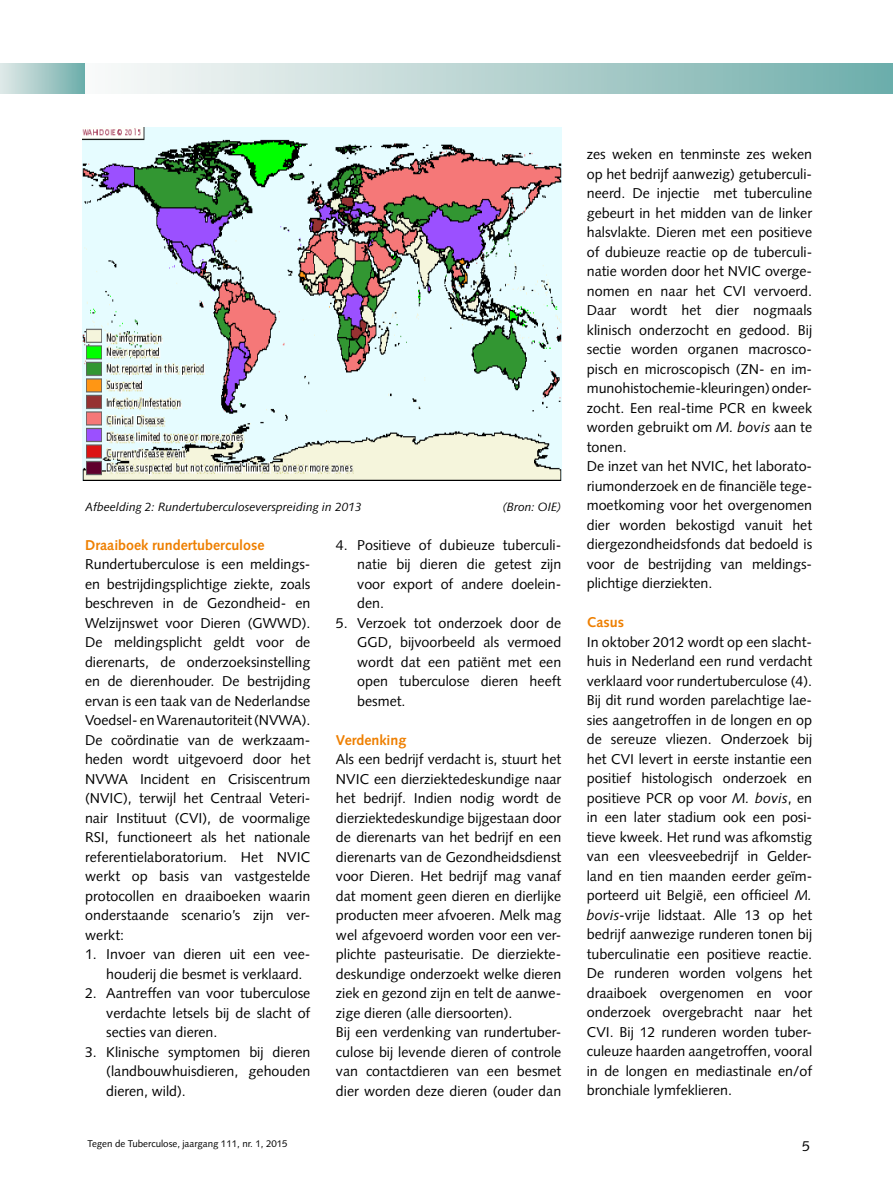
<style>
.page{position:relative;width:893px;height:1191px;background:#fff}
.page>*{position:absolute;margin:0;border:0;box-sizing:border-box;transform-origin:0 0}
.t1{font:14.25px/19.5px "Syntax";color:#000;text-align:justify}
.t2{font:700 14.25px "Syntax";color:#ee7f00}
.t3{font:italic 12px "Syntax";color:#000}
.t4{font:9.75px "Syntax";color:#000}
.s1{font-style:italic}
</style>
<div class="page">
<div style="left:0;top:64px;width:85px;height:30px;background:linear-gradient(to right,#e2eae8,#6dadaa)"></div>
<div style="left:85px;top:64px;width:808px;height:30px;background:linear-gradient(to right,#fefbfa,#71aeab)"></div>
<img style="left:82px;top:128px;width:480px;height:353px">
<p class="t3" style="left:85px;top:499px;width:278px">Afbeelding 2: Rundertuberculoseverspreiding in 2013</p>
<p class="t3" style="left:503px;top:499px;width:60px">(Bron: OIE)</p>
<p class="t2" style="left:85px;top:536px;width:181px">Draaiboek rundertuberculose</p>
<p class="t1" style="left:85px;top:554px;width:227px;text-align:left">Rundertuberculose is een meldings&shy;en bestrijdingsplichtige ziekte, zoals beschreven in de Gezondheid- en Welzijnswet voor Dieren (GWWD).<br>De meldingsplicht geldt voor de dierenarts, de onderzoeksinstelling en de dierenhouder. De bestrijding ervan is een taak van de Nederlandse Voedsel- en Warenautoriteit (NVWA).<br>De coördinatie van de werkzaam&shy;heden wordt uitgevoerd door het NVWA Incident en Crisiscentrum (NVIC), terwijl het Centraal Veteri&shy;nair Instituut (CVI), de voormalige RSI, functioneert als het nationale referentielaboratorium. Het NVIC werkt op basis van vastgestelde protocollen en draaiboeken waarin onderstaande scenario’s zijn ver&shy;werkt:</p>
<p class="t1" style="left:106px;top:944px;width:206px;text-indent:-21px">1. Invoer van dieren uit een vee&shy;houderij die besmet is verklaard.</p>
<p class="t1" style="left:106px;top:983px;width:206px;text-indent:-21px">2. Aantreffen van voor tuberculose verdachte letsels bij de slacht of secties van dieren.</p>
<p class="t1" style="left:106px;top:1042px;width:206px;text-indent:-21px">3. Klinische symptomen bij dieren (landbouwhuisdieren, gehouden dieren, wild).</p>
<p class="t1" style="left:357px;top:535px;width:206px;text-indent:-21px">4. Positieve of dubieuze tuberculi&shy;natie bij dieren die getest zijn voor export of andere doelein&shy;den.</p>
<p class="t1" style="left:357px;top:613px;width:206px;text-indent:-21px">5. Verzoek tot onderzoek door de GGD, bijvoorbeeld als vermoed wordt dat een patiënt met een open tuberculose dieren heeft besmet.</p>
<p class="t2" style="left:336px;top:731px;width:72px">Verdenking</p>
<p class="t1" style="left:336px;top:749px;width:227px;text-align:left">Als een bedrijf verdacht is, stuurt het NVIC een dierziektedeskundige naar het bedrijf. Indien nodig wordt de dierziektedeskundige bijgestaan door de dierenarts van het bedrijf en een dierenarts van de Gezondheidsdienst voor Dieren. Het bedrijf mag vanaf dat moment geen dieren en dierlijke producten meer afvoeren. Melk mag wel afgevoerd worden voor een ver&shy;plichte pasteurisatie. De dierziekte&shy;deskundige onderzoekt welke dieren ziek en gezond zijn en telt de aanwe&shy;zige dieren (alle diersoorten).<br>Bij een verdenking van rundertuber&shy;culose bij levende dieren of controle van contactdieren van een besmet dier worden deze dieren (ouder dan</p>
<p class="t1" style="left:587px;top:145px;width:227px;text-align:left">zes weken en tenminste zes weken op het bedrijf aanwezig) getuberculi&shy;neerd. De injectie met tuberculine gebeurt in het midden van de linker halsvlakte. Dieren met een positieve of dubieuze reactie op de tuberculi&shy;natie worden door het NVIC overge&shy;nomen en naar het CVI vervoerd.<br>Daar wordt het dier nogmaals klinisch onderzocht en gedood. Bij sectie worden organen macrosco&shy;pisch en microscopisch (ZN- en im&shy;munohistochemie-kleuringen) onder&shy;zocht. Een real-time PCR en kweek worden gebruikt om <span class="s1">M. bovis</span> aan te tonen.<br>De inzet van het NVIC, het laborato&shy;riumonderzoek en de financiële tege&shy;moetkoming voor het overgenomen dier worden bekostigd vanuit het diergezondheidsfonds dat bedoeld is voor de bestrijding van meldings&shy;plichtige dierziekten.</p>
<p class="t2" style="left:587px;top:614px;width:39px">Casus</p>
<p class="t1" style="left:587px;top:632px;width:227px">In oktober 2012 wordt op een slacht&shy;huis in Nederland een rund verdacht verklaard voor rundertuberculose (4).<br>Bij dit rund worden parelachtige lae&shy;sies aangetroffen in de longen en op de sereuze vliezen. Onderzoek bij het CVI levert in eerste instantie een positief histologisch onderzoek en positieve PCR op voor <span class="s1">M. bovis</span>, en in een later stadium ook een posi&shy;tieve kweek. Het rund was afkomstig van een vleesveebedrijf in Gelder&shy;land en tien maanden eerder geïm&shy;porteerd uit België, een officieel <span class="s1">M. bovis</span>-vrije lidstaat. Alle 13 op het bedrijf aanwezige runderen tonen bij tuberculinatie een positieve reactie.<br>De runderen worden volgens het draaiboek overgenomen en voor onderzoek overgebracht naar het CVI. Bij 12 runderen worden tuber&shy;culeuze haarden aangetroffen, vooral in de longen en mediastinale en/of bronchiale lymfeklieren.</p>
<p class="t4" style="left:87px;top:1138px;width:202px">Tegen de Tuberculose, jaargang 111, nr. 1, 2015</p>
<p class="t1" style="left:802px;top:1136px;width:9px">5</p>
</div>
